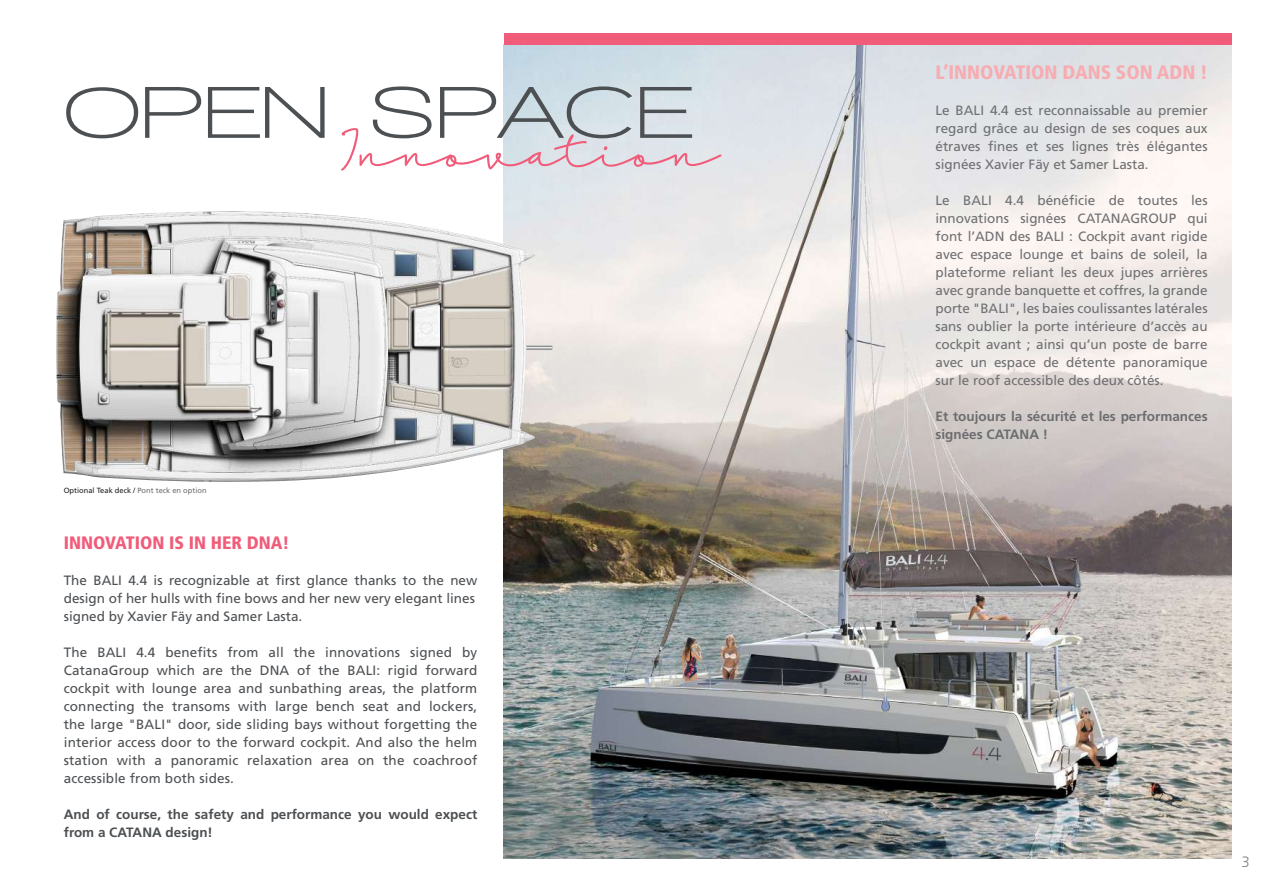
<style>
.page{position:relative;width:1263px;height:893px;background:#fff}
.page>*{position:absolute;margin:0;border:0;box-sizing:border-box;transform-origin:0 0}
.t1{font:700 75px "Walkway Expand";color:#4d5053}
.t2{font:60px "Kinan";color:#f05c79;scale:1.04 1}
.t3{font:900 condensed 19.5px "Frutiger";color:#f7acb1}
.t4{font:900 condensed 18px "Frutiger";color:#f05c79}
.t5{font:300 15px "Frutiger LT Std";color:#808285}
.t6{font:13.5px/18px "Frutiger LT Std";color:#6f7073;text-align:justify}
.t7{font:13.5px/18px "Frutiger LT Std";color:#4d5053}
.t8{font:700 13.5px/18px "Frutiger LT Std";color:#4d5053}
.t9{font:700 13.5px/18px "Frutiger LT Std";color:#6c6d70}
.t10{font:7.5px "Frutiger";color:#231f20}
.s1{color:#6c6d70}
</style>
<div class="page">
<img style="left:504px;top:45px;width:727px;height:814px">
<div style="left:504px;top:33px;width:727px;height:12px;background:#f05c79"></div>
<img style="left:56px;top:211px;width:497px;height:271px">
<h1 class="t1" style="left:64px;top:72px;width:630px">OPEN SPACE</h1>
<h2 class="t2" style="left:340px;top:117px;width:367px">Innovation</h2>
<p class="t10" style="left:64px;top:486px;width:144px">Optional Teak deck / <span class="s1">Pont teck en option</span></p>
<h3 class="t4" style="left:64px;top:532px;width:227px">INNOVATION IS IN HER DNA!</h3>
<p class="t7" style="left:64px;top:572px;width:415px">The BALI 4.4 is recognizable at first glance thanks to the new design of her hulls with fine bows and her new very elegant lines signed by Xavier Fäy and Samer Lasta.</p>
<p class="t7" style="left:64px;top:644px;width:415px;text-align:justify">The BALI 4.4 benefits from all the innovations signed by CatanaGroup which are the DNA of the BALI: rigid forward cockpit with lounge area and sunbathing areas, the platform connecting the transoms with large bench seat and lockers, the large "BALI" door, side sliding bays without forgetting the interior access door to the forward cockpit. And also the helm station with a panoramic relaxation area on the coachroof accessible from both sides.</p>
<p class="t8" style="left:64px;top:806px;width:415px">And of course, the safety and performance you would expect from a CATANA design!</p>
<h3 class="t3" style="left:935px;top:61px;width:274px">L’INNOVATION DANS SON ADN !</h3>
<p class="t6" style="left:935px;top:101px;width:274px">Le BALI 4.4 est reconnaissable au premier regard grâce au design de ses coques aux étraves fines et ses lignes très élégantes signées Xavier Fäy et Samer Lasta.</p>
<p class="t6" style="left:935px;top:191px;width:274px">Le BALI 4.4 bénéficie de toutes les innovations signées CATANAGROUP qui font l’ADN des BALI : Cockpit avant rigide avec espace lounge et bains de soleil, la plateforme reliant les deux jupes arrières avec grande banquette et coffres, la grande porte "BALI", les baies coulissantes latérales sans oublier la porte intérieure d’accès au cockpit avant ; ainsi qu’un poste de barre avec un espace de détente panoramique sur le roof accessible des deux côtés.</p>
<p class="t9" style="left:935px;top:407px;width:274px">Et toujours la sécurité et les performances signées CATANA !</p>
<p class="t5" style="left:1241px;top:853px;width:10px">3</p>
</div>
